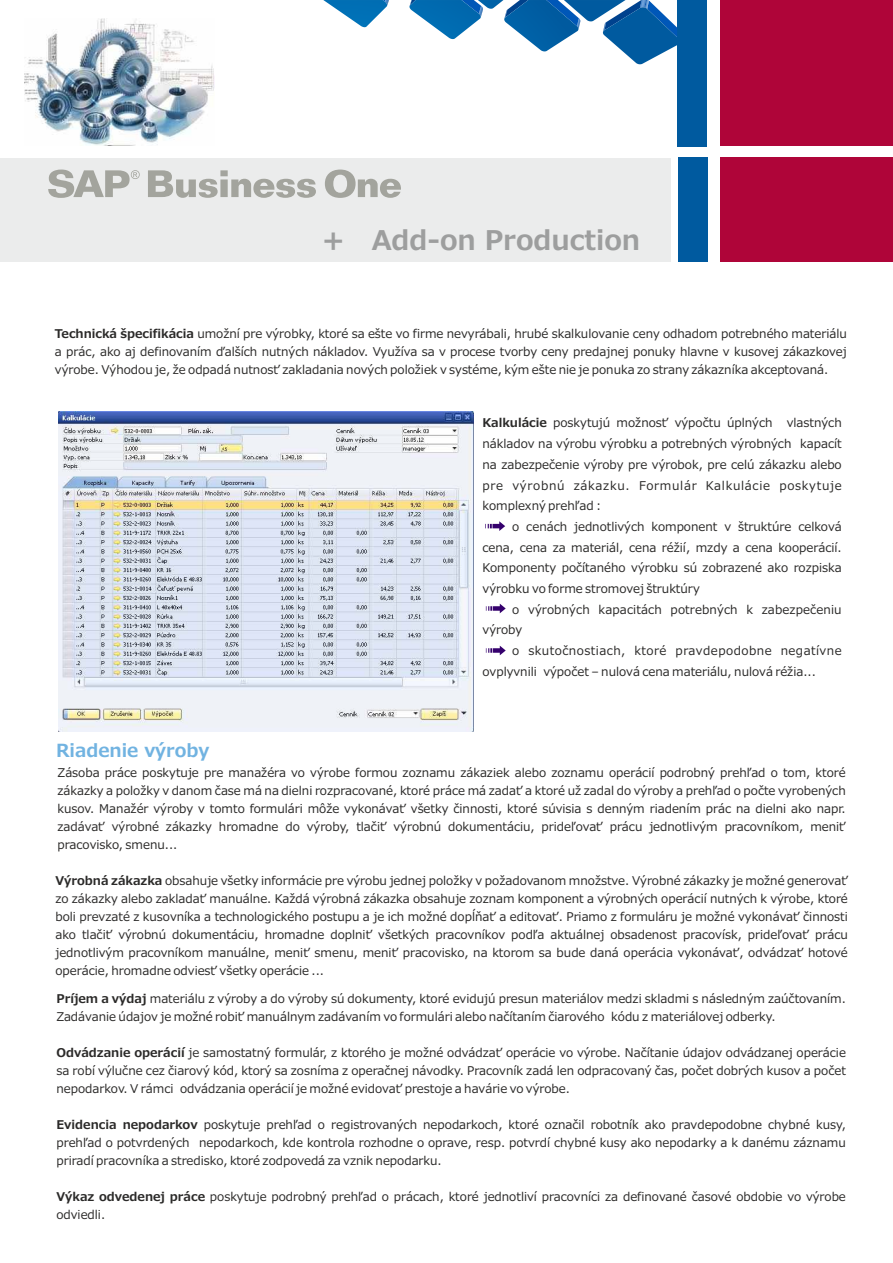
<style>
.page{position:relative;width:893px;height:1263px;background:#fff}
.page>*{position:absolute;margin:0;border:0;box-sizing:border-box;transform-origin:0 0}
.t1{font:700 27px "Meiryo";color:#9d9e9e}
.t2{font:700 18px "Meiryo";color:#71b3e1}
.t3{font:12px/18px "Meiryo";color:#2b2a29;text-align:justify}
.s1{font-weight:700}
</style>
<div class="page">
<div style="left:720px;top:157px;width:173px;height:104px;background:#af0539"></div>
<div style="left:678px;top:157px;width:29px;height:104px;background:#005a9f"></div>
<div style="left:0;top:158px;width:670px;height:104px;background:#ebecec"></div>
<svg style="left:48px;top:170px;width:353px;height:28px"></svg>
<div style="left:720px;top:0;width:173px;height:146px;background:#af0539"></div>
<div style="left:678px;top:0;width:29px;height:146px;background:#005a9f"></div>
<img style="left:24px;top:18px;width:191px;height:128px">
<svg style="left:323px;top:0;width:354px;height:64px"></svg>
<svg style="left:485px;top:521px;width:20px;height:10px"></svg>
<img style="left:59px;top:411px;width:415px;height:320px">
<svg style="left:486px;top:604px;width:20px;height:9px"></svg>
<svg style="left:486px;top:646px;width:20px;height:9px"></svg>
<h1 class="t1" style="left:322px;top:226px;width:319px">+ Add-on Production</h1>
<p class="t3" style="left:55px;top:324px;width:793px"><span class="s1">Technická špecifikácia</span> umožní pre výrobky, ktoré sa ešte vo firme nevyrábali, hrubé skalkulovanie ceny odhadom potrebného materiálu a prác, ako aj definovaním ďalších nutných nákladov. Využíva sa v procese tvorby ceny predajnej ponuky hlavne v kusovej zákazkovej výrobe. Výhodou je, že odpadá nutnosť zakladania nových položiek v systéme, kým ešte nie je ponuka zo strany zákazníka akceptovaná.</p>
<p class="t3" style="left:483px;top:413px;width:361px;line-height:20.7px"><span class="s1">Kalkulácie</span> poskytujú možnosť výpočtu úplných vlastných nákladov na výrobu výrobku a potrebných výrobných kapacít na zabezpečenie výroby pre výrobok, pre celú zákazku alebo pre výrobnú zákazku. Formulár Kalkulácie poskytuje komplexný prehľad :</p>
<p class="t3" style="left:483px;top:516px;width:361px;line-height:20.7px;text-indent:30px">o cenách jednotlivých komponent v štruktúre celková cena, cena za materiál, cena réžií, mzdy a cena kooperácií.<br>Komponenty počítaného výrobku sú zobrazené ako rozpiska výrobku vo forme stromovej štruktúry</p>
<p class="t3" style="left:483px;top:599px;width:361px;line-height:20.7px;text-indent:30px">o výrobných kapacitách potrebných k zabezpečeniu výroby</p>
<p class="t3" style="left:482px;top:640px;width:361px;line-height:20.7px;text-indent:30px">o skutočnostiach, ktoré pravdepodobne negatívne ovplyvnili výpočet – nulová cena materiálu, nulová réžia...</p>
<h2 class="t2" style="left:56px;top:741px;width:155px">Riadenie výroby</h2>
<p class="t3" style="left:57px;top:764px;width:790px">Zásoba práce poskytuje pre manažéra vo výrobe formou zoznamu zákaziek alebo zoznamu operácií podrobný prehľad o tom, ktoré zákazky a položky v danom čase má na dielni rozpracované, ktoré práce má zadať a ktoré už zadal do výroby a prehľad o počte vyrobených kusov. Manažér výroby v tomto formulári môže vykonávať všetky činnosti, ktoré súvisia s denným riadením prác na dielni ako napr. zadávať výrobné zákazky hromadne do výroby, tlačiť výrobnú dokumentáciu, prideľovať prácu jednotlivým pracovníkom, meniť pracovisko, smenu...</p>
<p class="t3" style="left:55px;top:871px;width:794px"><span class="s1">Výrobná zákazka</span> obsahuje všetky informácie pre výrobu jednej položky v požadovanom množstve. Výrobné zákazky je možné generovať zo zákazky alebo zakladať manuálne. Každá výrobná zákazka obsahuje zoznam komponent a výrobných operácií nutných k výrobe, ktoré boli prevzaté z kusovníka a technologického postupu a je ich možné dopĺňať a editovať. Priamo z formuláru je možné vykonávať činnosti ako tlačiť výrobnú dokumentáciu, hromadne doplniť všetkých pracovníkov podľa aktuálnej obsadenost pracovísk, prideľovať prácu jednotlivým pracovníkom manuálne, meniť smenu, meniť pracovisko, na ktorom sa bude daná operácia vykonávať, odvádzať hotové operácie, hromadne odviesť všetky operácie ...</p>
<p class="t3" style="left:56px;top:989px;width:791px"><span class="s1">Príjem a výdaj</span> materiálu z výroby a do výroby sú dokumenty, ktoré evidujú presun materiálov medzi skladmi s následným zaúčtovaním.<br>Zadávanie údajov je možné robiť manuálnym zadávaním vo formulári alebo načítaním čiarového kódu z materiálovej odberky.</p>
<p class="t3" style="left:56px;top:1043px;width:791px"><span class="s1">Odvádzanie operácií</span> je samostatný formulár, z ktorého je možné odvádzať operácie vo výrobe. Načítanie údajov odvádzanej operácie sa robí výlučne cez čiarový kód, ktorý sa zosníma z operačnej návodky. Pracovník zadá len odpracovaný čas, počet dobrých kusov a počet nepodarkov. V rámci odvádzania operácií je možné evidovať prestoje a havárie vo výrobe.</p>
<p class="t3" style="left:56px;top:1115px;width:791px"><span class="s1">Evidencia nepodarkov</span> poskytuje prehľad o registrovaných nepodarkoch, ktoré označil robotník ako pravdepodobne chybné kusy, prehľad o potvrdených nepodarkoch, kde kontrola rozhodne o oprave, resp. potvrdí chybné kusy ako nepodarky a k danému záznamu priradí pracovníka a stredisko, ktoré zodpovedá za vznik nepodarku.</p>
<p class="t3" style="left:56px;top:1187px;width:791px"><span class="s1">Výkaz odvedenej práce</span> poskytuje podrobný prehľad o prácach, ktoré jednotliví pracovníci za definované časové obdobie vo výrobe odviedli.</p>
</div>
